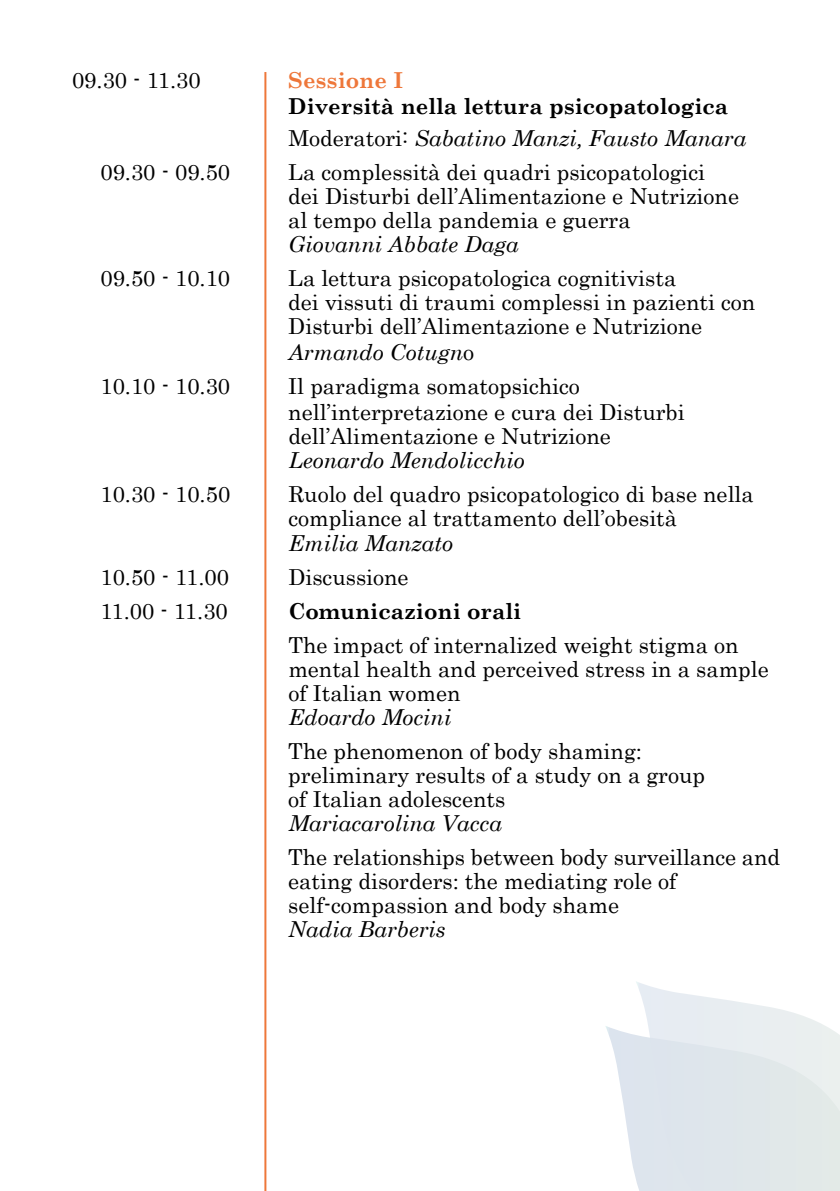
<style>
.page{position:relative;width:840px;height:1191px;background:#fff}
.page>*{position:absolute;margin:0;border:0;box-sizing:border-box;transform-origin:0 0}
.t1{font:22px/24px "Century";color:#000}
.t2{font:italic 22px "Century Schoolbook";color:#000}
.t3{font:700 22px/32px "Century Schoolbook";color:#000}
.t4{font:700 22px "Century Schoolbook";color:#ee773a}
.s1{font-family:"Century";font-weight:400}
.s2{font-weight:400;font-style:italic}
.s3{font-family:"Century";font-style:normal}
.s4{font-family:"Century Schoolbook"}
</style>
<div class="page">
<hr style="left:264px;top:72px;width:2px;height:1119px;background:#ee773a">
<svg style="left:605px;top:1026px;width:30px;height:148px"></svg>
<svg style="left:635px;top:981px;width:204px;height:210px;background:#e5ebee"></svg>
<p class="t1" style="left:72px;top:66px;width:130px">09.30 - 11.30</p>
<p class="t4" style="left:288px;top:63px;width:115px">Sessione I</p>
<p class="t3" style="left:288px;top:89px;width:459px">Diversità nella lettura psicopatologica<br><span class="s1">Moderatori:</span> <span class="s2">Sabatino Manzi, Fausto Manara</span></p>
<p class="t1" style="left:100px;top:158px;width:131px">09.30 - 09.50</p>
<p class="t1" style="left:288px;top:158px;width:452px">La complessità dei quadri psicopatologici dei Disturbi dell’Alimentazione e Nutrizione al tempo della pandemia e guerra</p>
<p class="t2" style="left:288px;top:228px;width:232px">Giovanni Abbate Daga</p>
<p class="t1" style="left:100px;top:264px;width:131px">09.50 - 10.10</p>
<p class="t1" style="left:288px;top:264px;width:468px">La lettura psicopatologica cognitivista<br>dei vissuti di traumi complessi in pazienti con<br>Disturbi dell’Alimentazione e Nutrizione</p>
<p class="t2" style="left:288px;top:336px;width:187px">Armando Cotugn<span class="s3">o</span></p>
<p class="t1" style="left:100px;top:372px;width:131px">10.10 - 10.30</p>
<p class="t1" style="left:288px;top:371px;width:398px;line-height:26px">Il paradigma somatopsichico nell’interpretazione e cura dei Disturbi</p>
<p class="t1" style="left:288px;top:422px;width:324px">dell’Alimentazione e Nutrizione</p>
<p class="t2" style="left:288px;top:444px;width:238px">Leonardo Mendolicchio</p>
<p class="t1" style="left:100px;top:480px;width:131px">10.30 - 10.50</p>
<p class="t1" style="left:288px;top:480px;width:466px">Ruolo del quadro psicopatologico di base nella compliance al trattamento dell’obesità</p>
<p class="t2" style="left:288px;top:526px;width:166px">Emilia Manzato</p>
<p class="t1" style="left:100px;top:562px;width:130px">10.50 - 11.00</p>
<p class="t1" style="left:288px;top:562px;width:122px">Discussione</p>
<p class="t1" style="left:100px;top:596px;width:129px">11.00 - 11.30</p>
<p class="t3" style="left:288px;top:593px;width:234px">Comunicazioni orali</p>
<p class="t1" style="left:288px;top:630px;width:481px">The impact of internalized weight stigma on mental health and perceived stress in a sample of Italian women</p>
<p class="t2" style="left:288px;top:700px;width:164px">Edoardo Mocini</p>
<p class="t1" style="left:288px;top:736px;width:418px">The phenomenon of body shaming<span class="s4">: </span>preliminary results of a study on a group of Italian adolescents</p>
<p class="t2" style="left:288px;top:806px;width:215px">Mariacarolina Vacca</p>
<p class="t1" style="left:288px;top:842px;width:493px">The relationships between body surveillance and eating disorders<span class="s4">:</span> the mediating role of self-compassion and body shame</p>
<p class="t2" style="left:288px;top:912px;width:159px">Nadia Barberis</p>
</div>
